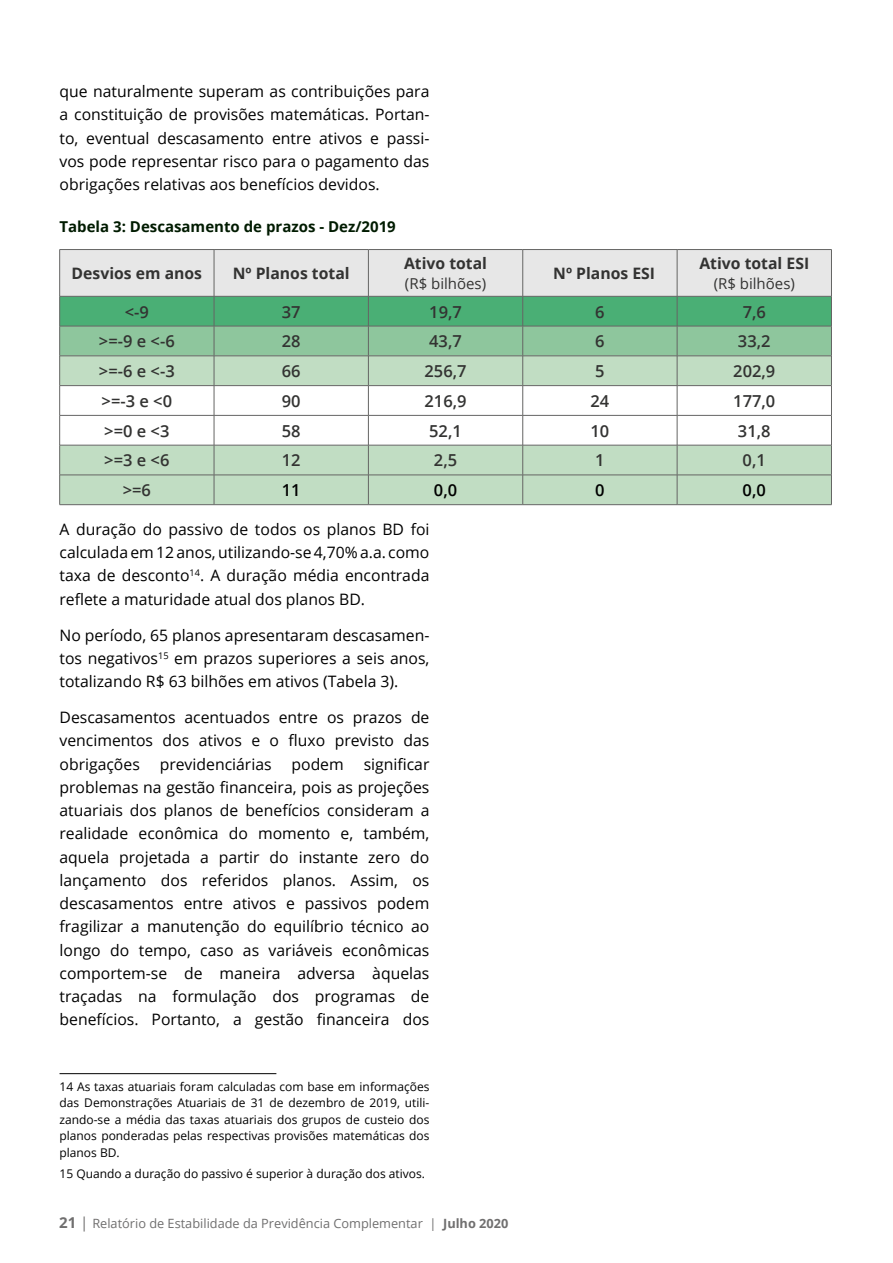
<style>
.page{position:relative;width:893px;height:1263px;background:#fff}
.page>*{position:absolute;margin:0;border:0;box-sizing:border-box;transform-origin:0 0}
.t1{font:600 16.5px "Open Sans";color:#333332}
.t2{font:600 16.5px "Open Sans";color:#000}
.t3{font:15.75px/23.2px "Open Sans";color:#000;text-align:justify}
.t4{font:700 15.75px "Open Sans";color:#333332}
.t5{font:700 15px "Open Sans";color:#001b00}
.t6{font:15px "Open Sans";color:#333332}
.t7{font:12.75px "Open Sans";color:#706f6f}
.t8{font:12px/16.5px "Open Sans";color:#000;text-align:justify}
.s1{font-weight:700;font-size:15px}
.s2{font-size:15px}
.s3{font-weight:700}
</style>
<div class="page">
<div style="left:60px;top:446px;width:771px;height:58px;background:#c1ddc3"></div>
<svg style="left:60px;top:416px;width:771px;height:29px"></svg>
<hr style="left:60px;top:249px;width:154px;height:1px;background:#656564">
<hr style="left:214px;top:249px;width:154px;height:1px;background:#656564">
<hr style="left:368px;top:249px;width:155px;height:1px;background:#656564">
<hr style="left:523px;top:249px;width:154px;height:1px;background:#656564">
<hr style="left:677px;top:249px;width:155px;height:1px;background:#656564">
<svg style="left:59px;top:250px;width:773px;height:165px"></svg>
<hr style="left:60px;top:415px;width:154px;height:1px;background:#656564">
<hr style="left:59px;top:415px;width:1px;height:30px;background:#656564">
<hr style="left:214px;top:415px;width:154px;height:1px;background:#656564">
<hr style="left:214px;top:415px;width:1px;height:30px;background:#656564">
<hr style="left:368px;top:415px;width:155px;height:1px;background:#656564">
<hr style="left:368px;top:415px;width:1px;height:30px;background:#656564">
<hr style="left:523px;top:415px;width:154px;height:1px;background:#656564">
<hr style="left:522px;top:415px;width:1px;height:30px;background:#656564">
<hr style="left:677px;top:415px;width:155px;height:1px;background:#656564">
<hr style="left:677px;top:415px;width:1px;height:30px;background:#656564">
<hr style="left:831px;top:415px;width:1px;height:30px;background:#656564">
<hr style="left:60px;top:445px;width:154px;height:1px;background:#656564">
<hr style="left:59px;top:445px;width:1px;height:30px;background:#656564">
<hr style="left:214px;top:445px;width:154px;height:1px;background:#656564">
<hr style="left:214px;top:445px;width:1px;height:30px;background:#656564">
<hr style="left:368px;top:445px;width:155px;height:1px;background:#656564">
<hr style="left:368px;top:445px;width:1px;height:30px;background:#656564">
<hr style="left:523px;top:445px;width:154px;height:1px;background:#656564">
<hr style="left:522px;top:445px;width:1px;height:30px;background:#656564">
<hr style="left:677px;top:445px;width:155px;height:1px;background:#656564">
<hr style="left:677px;top:445px;width:1px;height:30px;background:#656564">
<hr style="left:831px;top:445px;width:1px;height:30px;background:#656564">
<hr style="left:60px;top:475px;width:154px;height:1px;background:#656564">
<svg style="left:59px;top:475px;width:1px;height:29px"></svg>
<hr style="left:214px;top:475px;width:154px;height:1px;background:#656564">
<svg style="left:214px;top:475px;width:1px;height:29px"></svg>
<hr style="left:368px;top:475px;width:155px;height:1px;background:#656564">
<svg style="left:368px;top:475px;width:1px;height:29px"></svg>
<hr style="left:523px;top:475px;width:154px;height:1px;background:#656564">
<svg style="left:522px;top:475px;width:1px;height:29px"></svg>
<hr style="left:677px;top:475px;width:155px;height:1px;background:#656564">
<svg style="left:677px;top:475px;width:1px;height:29px"></svg>
<svg style="left:831px;top:476px;width:1px;height:28px"></svg>
<hr style="left:60px;top:504px;width:154px;height:1px;background:#656564">
<hr style="left:214px;top:504px;width:154px;height:1px;background:#656564">
<hr style="left:368px;top:504px;width:155px;height:1px;background:#656564">
<hr style="left:523px;top:504px;width:154px;height:1px;background:#656564">
<hr style="left:677px;top:504px;width:155px;height:1px;background:#656564">
<hr style="left:60px;top:1073px;width:216px;height:1px;background:#000">
<p class="t3" style="left:60px;top:79px;width:371px">que naturalmente superam as contribuições para a constituição de provisões matemáticas. Portan&shy;to, eventual descasamento entre ativos e passi&shy;vos pode representar risco para o pagamento das obrigações relativas aos benefícios devidos.</p>
<p class="t5" style="left:60px;top:216px;width:338px">Tabela 3: Descasamento de prazos - Dez/2019</p>
<p class="t4" style="left:72px;top:262px;width:132px">Desvios em anos</p>
<p class="t4" style="left:233px;top:262px;width:118px">Nº Planos total</p>
<p class="t4" style="left:404px;top:252px;width:85px">Ativo total</p>
<p class="t6" style="left:405px;top:273px;width:83px">(R$ bilhões)</p>
<p class="t4" style="left:553px;top:262px;width:103px">Nº Planos ESI</p>
<p class="t4" style="left:699px;top:252px;width:111px">Ativo total ESI</p>
<p class="t6" style="left:714px;top:273px;width:83px">(R$ bilhões)</p>
<p class="t1" style="left:125px;top:300px;width:26px">&lt;-9</p>
<p class="t1" style="left:282px;top:300px;width:20px">37</p>
<p class="t1" style="left:429px;top:300px;width:34px">19,7</p>
<p class="t1" style="left:595px;top:300px;width:11px">6</p>
<p class="t1" style="left:743px;top:300px;width:25px">7,6</p>
<p class="t1" style="left:99px;top:330px;width:77px">&gt;=-9 e &lt;-6</p>
<p class="t1" style="left:282px;top:330px;width:20px">28</p>
<p class="t1" style="left:429px;top:330px;width:34px">43,7</p>
<p class="t1" style="left:595px;top:330px;width:11px">6</p>
<p class="t1" style="left:738px;top:330px;width:34px">33,2</p>
<p class="t1" style="left:99px;top:360px;width:77px">&gt;=-6 e &lt;-3</p>
<p class="t1" style="left:282px;top:360px;width:20px">66</p>
<p class="t1" style="left:424px;top:360px;width:44px">256,7</p>
<p class="t1" style="left:595px;top:360px;width:11px">5</p>
<p class="t1" style="left:733px;top:360px;width:44px">202,9</p>
<p class="t1" style="left:102px;top:389px;width:72px">&gt;=-3 e &lt;0</p>
<p class="t1" style="left:282px;top:389px;width:20px">90</p>
<p class="t1" style="left:424px;top:389px;width:44px">216,9</p>
<p class="t1" style="left:590px;top:389px;width:20px">24</p>
<p class="t1" style="left:733px;top:389px;width:44px">177,0</p>
<p class="t1" style="left:104px;top:419px;width:67px">&gt;=0 e &lt;3</p>
<p class="t1" style="left:282px;top:419px;width:20px">58</p>
<p class="t1" style="left:429px;top:419px;width:34px">52,1</p>
<p class="t1" style="left:590px;top:419px;width:20px">10</p>
<p class="t1" style="left:738px;top:419px;width:34px">31,8</p>
<p class="t1" style="left:104px;top:449px;width:67px">&gt;=3 e &lt;6</p>
<p class="t1" style="left:282px;top:449px;width:20px">12</p>
<p class="t1" style="left:434px;top:449px;width:25px">2,5</p>
<p class="t1" style="left:595px;top:449px;width:11px">1</p>
<p class="t1" style="left:743px;top:449px;width:25px">0,1</p>
<p class="t1" style="left:123px;top:479px;width:30px">&gt;=6</p>
<p class="t2" style="left:282px;top:479px;width:20px">11</p>
<p class="t2" style="left:434px;top:479px;width:25px">0,0</p>
<p class="t2" style="left:595px;top:479px;width:11px">0</p>
<p class="t2" style="left:743px;top:479px;width:25px">0,0</p>
<p class="t3" style="left:60px;top:517px;width:371px">A duração do passivo de todos os planos BD foi calculada em 12 anos, utilizando-se 4,70% a.a. como taxa de desconto<sup>14</sup>. A duração média encontrada reflete a maturidade atual dos planos BD.</p>
<p class="t3" style="left:60px;top:623px;width:371px">No período, 65 planos apresentaram descasamen&shy;tos negativos<sup>15</sup> em prazos superiores a seis anos, totalizando R$ 63 bilhões em ativos (Tabela 3).</p>
<p class="t3" style="left:60px;top:705px;width:371px">Descasamentos acentuados entre os prazos de vencimentos dos ativos e o fluxo previsto das obrigações</p>
<p class="t3" style="left:160px;top:752px;width:113px">previdenciárias</p>
<p class="t3" style="left:291px;top:752px;width:54px">podem</p>
<p class="t3" style="left:60px;top:752px;width:371px;text-indent:304px">significar problemas na gestão financeira, pois as projeções atuariais dos planos de benefícios consideram a realidade econômica do momento e, também, aquela projetada a partir do instante zero do lançamento dos referidos planos. Assim, os descasamentos entre ativos e passivos podem fragilizar a manutenção do equilíbrio técnico ao longo do tempo, caso as variáveis econômicas comportem-se de maneira adversa àquelas traçadas na formulação dos programas de benefícios. Portanto, a gestão financeira dos</p>
<p class="t8" style="left:60px;top:1078px;width:371px">14 As taxas atuariais foram calculadas com base em informações das Demonstrações Atuariais de 31 de dezembro de 2019, utili&shy;zando-se a média das taxas atuariais dos grupos de custeio dos planos ponderadas pelas respectivas provisões matemáticas dos planos BD.</p>
<p class="t8" style="left:60px;top:1165px;width:367px">15 Quando a duração do passivo é superior à duração dos ativos.</p>
<p class="t7" style="left:59px;top:1215px;width:451px"><span class="s1">21</span> <span class="s2">|</span> Relatório de Estabilidade da Previdência Complementar | <span class="s3">Julho 2020</span></p>
</div>
